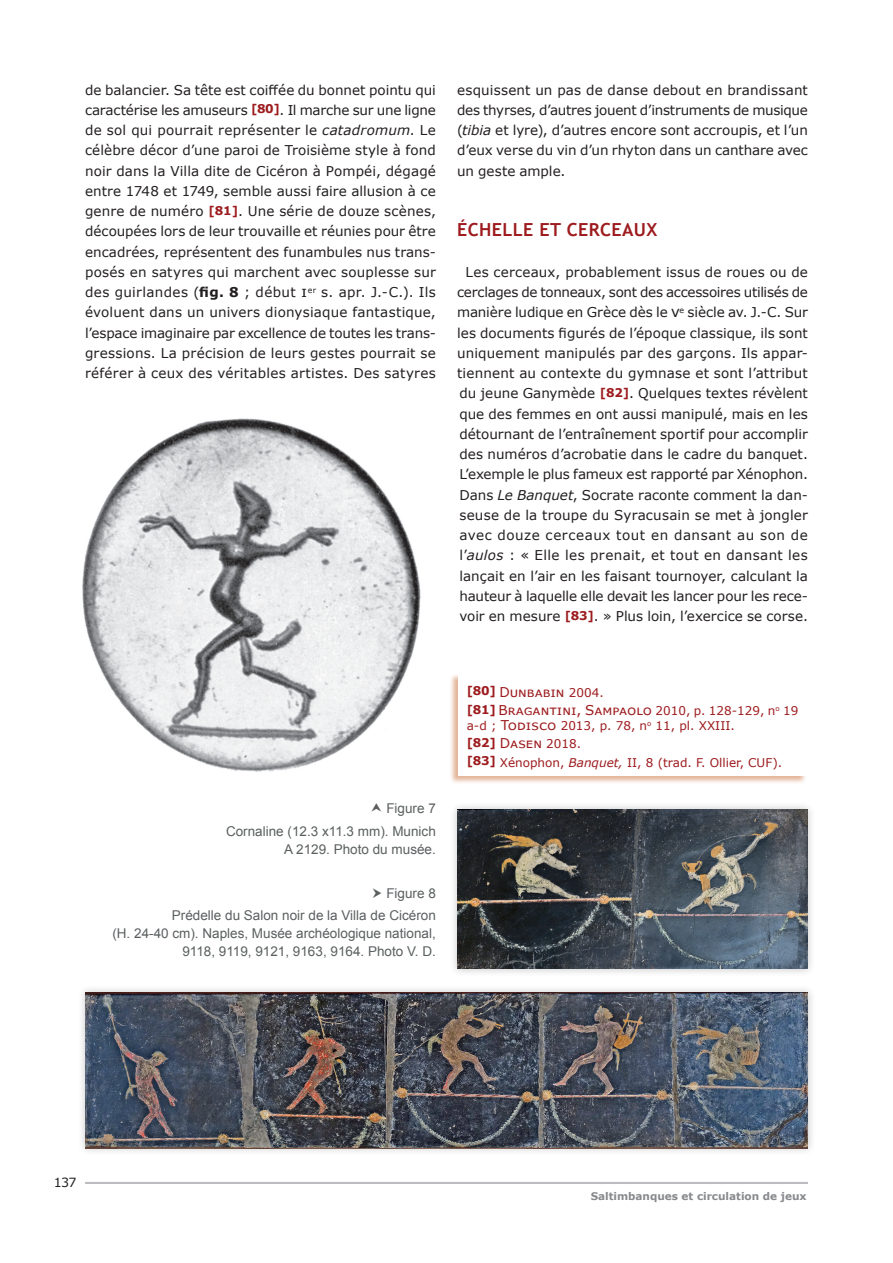
<style>
.page{position:relative;width:893px;height:1263px;background:#fff}
.page>*{position:absolute;margin:0;border:0;box-sizing:border-box;transform-origin:0 0}
.t1{font:700 18px "Trebuchet MS";letter-spacing:.02em;color:#9d1b1e}
.t2{font:13.5px/20.2px "Verdana";letter-spacing:.005em;color:#231f20;text-align:justify}
.t3{font:13.5px/22.2px "Arial";color:#5b5f60;text-align:right}
.t4{font:13.5px/18.6px "Verdana";color:#9d1b1e}
.t5{font:12.6px "Verdana";color:#231f20}
.t6{font:12px "Verdana";color:#9d1b1e}
.t7{font:700 10.5px "Verdana";color:#87898c}
.s1{font-weight:700;font-size:12px;color:#9d1b1e}
.s2{font-style:italic}
.s3{font-weight:700}
.s4{font-size:15px}
.s5{font-weight:700;font-size:12px}
.s6{font-size:12px}
.s7{font-size:13.5px}
</style>
<div class="page">
<hr style="left:85px;top:1182px;width:723px;height:2px;background:#bcbdc0">
<div style="left:449px;top:673px;width:358px;height:111px;background:#c86c33;opacity:.5"></div>
<div style="left:458px;top:673px;width:349px;height:102px;background:#fff"></div>
<img style="left:82px;top:418px;width:339px;height:354px">
<div style="left:77px;top:984px;width:739px;height:172px;background:#231f20;opacity:.25"></div>
<img style="left:85px;top:992px;width:723px;height:156px">
<div style="left:449px;top:801px;width:367px;height:176px;background:#231f20;opacity:.25"></div>
<img style="left:457px;top:809px;width:351px;height:159px">
<p class="t2" style="left:85px;top:79px;width:352px">de balancier. Sa tête est coiffée du bonnet pointu qui caractérise les amuseurs <span class="s1">[80]</span>. Il marche sur une ligne de sol qui pourrait représenter le <span class="s2">catadromum</span>. Le célèbre décor d’une paroi de Troisième style à fond noir dans la Villa dite de Cicéron à Pompéi, dégagé entre 1748 et 1749, semble aussi faire allusion à ce genre de numéro <span class="s1">[81]</span>. Une série de douze scènes, découpées lors de leur trouvaille et réunies pour être encadrées, représentent des funambules nus trans&shy;posés en satyres qui marchent avec souplesse sur des guirlandes (<span class="s3">fig. 8</span> ; début <span class="s4">i</span><sup>er</sup> s. apr. J.-C.). Ils évoluent dans un univers dionysiaque fantastique, l’espace imaginaire par excellence de toutes les trans&shy;gressions. La précision de leurs gestes pourrait se référer à ceux des véritables artistes. Des satyres</p>
<p class="t2" style="left:457px;top:79px;width:352px">esquissent un pas de danse debout en brandissant des thyrses, d’autres jouent d’instruments de musique (<span class="s2">tibia</span> et lyre), d’autres encore sont accroupis, et l’un d’eux verse du vin d’un rhyton dans un canthare avec un geste ample.</p>
<h1 class="t1" style="left:457px;top:219px;width:202px">ÉCHELLE ET CERCEAUX</h1>
<p class="t2" style="left:457px;top:262px;width:352px;text-indent:9px">Les cerceaux, probablement issus de roues ou de cerclages de tonneaux, sont des accessoires utilisés de manière ludique en Grèce dès le <span class="s4">v</span><sup>e</sup> siècle av. J.-C. Sur les documents figurés de l’époque classique, ils sont uniquement manipulés par des garçons. Ils appar&shy;tiennent au contexte du gymnase et sont l’attribut du jeune Ganymède <span class="s1">[82]</span>. Quelques textes révèlent que des femmes en ont aussi manipulé, mais en les détournant de l’entraînement sportif pour accomplir des numéros d’acrobatie dans le cadre du banquet.<br>L’exemple le plus fameux est rapporté par Xénophon.<br>Dans <span class="s2">Le Banquet</span>, Socrate raconte comment la dan&shy;seuse de la troupe du Syracusain se met à jongler avec douze cerceaux tout en dansant au son de l’<span class="s2">aulos</span> : « Elle les prenait, et tout en dansant les lançait en l’air en les faisant tournoyer, calculant la hauteur à laquelle elle devait les lancer pour les rece&shy;voir en mesure <span class="s1">[83]</span>. » Plus loin, l’exercice se corse.</p>
<p class="t3" style="left:226px;top:798px;width:211px">Figure 7<br>Cornaline (12.3 x11.3 mm). Munich</p>
<p class="t3" style="left:284px;top:838px;width:153px">A 2129. Photo du musée.</p>
<p class="t3" style="left:172px;top:882px;width:265px">Figure 8<br>Prédelle du Salon noir de la Villa de Cicéron</p>
<p class="t3" style="left:112px;top:925px;width:325px;line-height:18px">(H. 24-40 cm). Naples, Musée archéologique national,<br>9118, 9119, 9121, 9163, 9164. Photo V. D.</p>
<p class="t4" style="left:467px;top:682px;width:333px"><span class="s5">[80]</span> Dunbabin <span class="s6">2004.<br></span><span class="s5">[81]</span> Bragantini, Sampaolo <span class="s6">2010, p. 128-129, n</span><sup>o</sup> <span class="s6">19</span></p>
<p class="t6" style="left:467px;top:717px;width:270px">a-d ; <span class="s7">Todisco</span> 2013, p. 78, n<sup>o</sup> 11, pl. XXIII.</p>
<p class="t4" style="left:467px;top:734px;width:116px"><span class="s5">[82]</span> Dasen <span class="s6">2018.</span></p>
<p class="t6" style="left:467px;top:754px;width:317px"><span class="s3">[83]</span> Xénophon, <span class="s2">Banquet,</span> II, 8 (trad. F. Ollier, CUF).</p>
<p class="t5" style="left:54px;top:1173px;width:24px">137</p>
<p class="t7" style="left:591px;top:1189px;width:217px">Saltimbanques et circulation de jeux</p>
</div>
